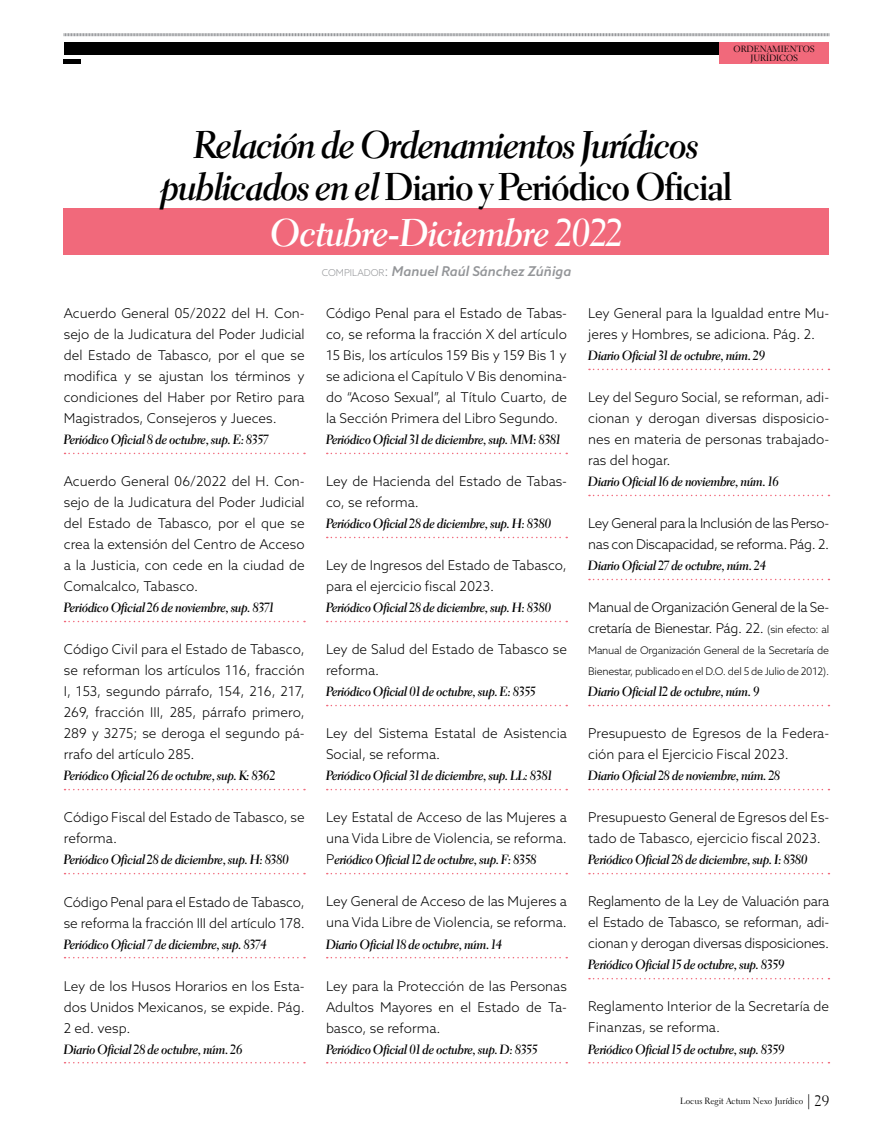
<style>
.page{position:relative;width:893px;height:1148px;background:#fff}
.page>*{position:absolute;margin:0;border:0;box-sizing:border-box;transform-origin:0 0}
.t1{font:39px "Electra LH Bold Display";letter-spacing:-.01em;color:#000}
.t2{font:39px "Electra LH Bold Cursive Display";letter-spacing:-.01em;color:#000}
.t3{font:39px "Electra LH Bold Cursive Display";color:#fff}
.t4{font:300 13.5px/21px "Azo Sans";color:#000}
.t5{font:13.5px "Electra LH Bold Cursive Display";color:#000}
.t6{font:300 13.5px/21px "Azo Sans";letter-spacing:-.025em;color:#000}
.t7{font:italic 500 13.5px "Azo Sans";color:#939598}
.t8{font:300 10.5px/21px "Azo Sans";letter-spacing:-.025em;color:#000}
.t9{font:9px "Electra LH";color:#000}
.t10{font:9px/9px "Electra LH Regular Os F";color:#000;text-align:center}
.s1{font-family:"Electra LH Bold Cursive Display"}
.s2{font-weight:300;font-style:normal;font-size:9.45px}
.s3{font-weight:300;font-style:normal}
.s4{font-family:"Azo Sans";font-weight:300}
.s5{font-size:10.5px}
.s6{font-size:15px}
</style>
<div class="page">
<div style="left:64px;top:43px;width:655px;height:12px;background:#000"></div>
<hr style="left:64px;top:60px;width:17px;height:4px;background:#000">
<div style="left:719px;top:43px;width:110px;height:21px;background:#f1697b"></div>
<svg style="left:63px;top:33px;width:766px;height:4px"></svg>
<svg style="left:65px;top:453px;width:240px;height:1px"></svg>
<svg style="left:65px;top:621px;width:240px;height:1px"></svg>
<svg style="left:65px;top:789px;width:240px;height:1px"></svg>
<svg style="left:65px;top:873px;width:240px;height:1px"></svg>
<svg style="left:65px;top:957px;width:240px;height:1px"></svg>
<svg style="left:65px;top:1062px;width:240px;height:1px"></svg>
<svg style="left:327px;top:453px;width:240px;height:1px"></svg>
<svg style="left:327px;top:537px;width:240px;height:1px"></svg>
<svg style="left:327px;top:621px;width:240px;height:1px"></svg>
<svg style="left:327px;top:705px;width:240px;height:1px"></svg>
<svg style="left:327px;top:789px;width:240px;height:1px"></svg>
<svg style="left:327px;top:873px;width:240px;height:1px"></svg>
<svg style="left:327px;top:957px;width:240px;height:1px"></svg>
<svg style="left:327px;top:1062px;width:240px;height:1px"></svg>
<svg style="left:589px;top:369px;width:240px;height:1px"></svg>
<svg style="left:589px;top:495px;width:240px;height:1px"></svg>
<svg style="left:589px;top:579px;width:240px;height:1px"></svg>
<svg style="left:589px;top:705px;width:240px;height:1px"></svg>
<svg style="left:589px;top:789px;width:240px;height:1px"></svg>
<svg style="left:589px;top:873px;width:240px;height:1px"></svg>
<svg style="left:589px;top:978px;width:240px;height:1px"></svg>
<svg style="left:589px;top:1062px;width:240px;height:1px"></svg>
<div style="left:64px;top:208px;width:765px;height:47px;background:#f1697b"></div>
<p class="t10" style="left:734px;top:45px;width:83px">ORDENAMIENTOS<br>JURÍDICOS</p>
<h1 class="t2" style="left:194px;top:122px;width:506px">Relación de Ordenamientos Jurídicos</h1>
<h1 class="t1" style="left:161px;top:163px;width:572px"><span class="s1">publicados en el</span> Diario y Periódico Oficial</h1>
<h1 class="t3" style="left:271px;top:210px;width:353px">Octubre-Diciembre 2022</h1>
<p class="t7" style="left:322px;top:262px;width:251px"><span class="s2">COMPILADOR</span><span class="s3">:</span> Manuel Raúl Sánchez Zúñiga</p>
<p class="t4" style="left:64px;top:303px;width:242px;text-align:justify">Acuerdo General 05/2022 del H. Con&shy;sejo de la Judicatura del Poder Judicial del Estado de Tabasco, por el que se modifica y se ajustan los términos y condiciones del Haber por Retiro para Magistrados, Consejeros y Jueces.</p>
<p class="t5" style="left:64px;top:432px;width:206px">Periódico Oficial 8 de octubre, sup. E: 8357</p>
<p class="t4" style="left:64px;top:471px;width:242px;text-align:justify">Acuerdo General 06/2022 del H. Con&shy;sejo de la Judicatura del Poder Judicial del Estado de Tabasco, por el que se crea la extensión del Centro de Acceso a la Justicia, con cede en la ciudad de Comalcalco, Tabasco.</p>
<p class="t5" style="left:64px;top:600px;width:211px">Periódico Oficial 26 de noviembre, sup. 8371</p>
<p class="t4" style="left:64px;top:639px;width:242px;text-align:justify">Código Civil para el Estado de Tabasco, se reforman los artículos 116, fracción I, 153, segundo párrafo, 154, 216, 217, 269, fracción III, 285, párrafo primero, 289 y 3275; se deroga el segundo pá&shy;rrafo del artículo 285.</p>
<p class="t5" style="left:64px;top:768px;width:213px">Periódico Oficial 26 de octubre, sup. K: 8362</p>
<p class="t4" style="left:64px;top:807px;width:242px">Código Fiscal del Estado de Tabasco, se reforma.</p>
<p class="t5" style="left:64px;top:852px;width:227px">Periódico Oficial 28 de diciembre, sup. H: 8380</p>
<p class="t4" style="left:64px;top:891px;width:242px">Código Penal para el Estado de Tabasco, se reforma la fracción III del artículo 178.</p>
<p class="t5" style="left:64px;top:936px;width:204px">Periódico Oficial 7 de diciembre, sup. 8374</p>
<p class="t4" style="left:64px;top:975px;width:242px;text-align:justify">Ley de los Husos Horarios en los Esta&shy;dos Unidos Mexicanos, se expide. Pág.<br>2 ed. vesp.</p>
<p class="t5" style="left:64px;top:1041px;width:180px">Diario Oficial 28 de octubre, núm. 26</p>
<p class="t4" style="left:326px;top:303px;width:242px;text-align:justify">Código Penal para el Estado de Tabas&shy;co, se reforma la fracción X del artículo 15 Bis, los artículos 159 Bis y 159 Bis 1 y se adiciona el Capítulo V Bis denomina&shy;do “Acoso Sexual”, al Título Cuarto, de la Sección Primera del Libro Segundo.</p>
<p class="t5" style="left:326px;top:432px;width:236px">Periódico Oficial 31 de diciembre, sup. MM: 8381</p>
<p class="t4" style="left:326px;top:471px;width:242px">Ley de Hacienda del Estado de Tabas&shy;co, se reforma.</p>
<p class="t5" style="left:326px;top:516px;width:227px">Periódico Oficial 28 de diciembre, sup. H: 8380</p>
<p class="t4" style="left:326px;top:555px;width:242px">Ley de Ingresos del Estado de Tabasco, para el ejercicio fiscal 2023.</p>
<p class="t5" style="left:326px;top:600px;width:227px">Periódico Oficial 28 de diciembre, sup. H: 8380</p>
<p class="t4" style="left:326px;top:639px;width:242px">Ley de Salud del Estado de Tabasco se reforma.</p>
<p class="t5" style="left:326px;top:684px;width:211px">Periódico Oficial 01 de octubre, sup. E: 8355</p>
<p class="t4" style="left:326px;top:723px;width:242px">Ley del Sistema Estatal de Asistencia<br>Social, se reforma.</p>
<p class="t5" style="left:326px;top:768px;width:227px">Periódico Oficial 31 de diciembre, sup. LL: 8381</p>
<p class="t4" style="left:326px;top:807px;width:242px">Ley Estatal de Acceso de las Mujeres a una Vida Libre de Violencia, se reforma.</p>
<p class="t5" style="left:326px;top:852px;width:212px"><span class="s4">P</span>eriódico Oficial 12 de octubre, sup. F: 8358</p>
<p class="t4" style="left:326px;top:891px;width:242px">Ley General de Acceso de las Mujeres a una Vida Libre de Violencia, se reforma.</p>
<p class="t5" style="left:326px;top:936px;width:178px">Diario Oficial 18 de octubre, núm. 14</p>
<p class="t4" style="left:326px;top:975px;width:242px;text-align:justify">Ley para la Protección de las Personas Adultos Mayores en el Estado de Ta&shy;basco, se reforma.</p>
<p class="t5" style="left:326px;top:1041px;width:213px">Periódico Oficial 01 de octubre, sup. D: 8355</p>
<p class="t4" style="left:588px;top:303px;width:242px">Ley General para la Igualdad entre Mu&shy;jeres y Hombres, se adiciona. Pág. 2.</p>
<p class="t5" style="left:588px;top:348px;width:179px">Diario Oficial 31 de octubre, núm. 29</p>
<p class="t4" style="left:588px;top:387px;width:242px;text-align:justify">Ley del Seguro Social, se reforman, adi&shy;cionan y derogan diversas disposicio&shy;nes en materia de personas trabajado&shy;ras del hogar.</p>
<p class="t5" style="left:588px;top:474px;width:192px">Diario Oficial 16 de noviembre, núm. 16</p>
<p class="t6" style="left:588px;top:513px;width:242px">Ley General para la Inclusión de las Perso&shy;nas con Discapacidad, se reforma. Pág. 2.</p>
<p class="t5" style="left:588px;top:558px;width:179px">Diario Oficial 27 de octubre, núm. 24</p>
<p class="t6" style="left:588px;top:597px;width:242px">Manual de Organización General de la Se&shy;cretaría de Bienestar. Pág. 22. <span class="s5">(sin efecto: al</span></p>
<p class="t8" style="left:588px;top:640px;width:242px">Manual de Organización General de la Secretaría de<br>Bienestar, publicado en el D.O. del 5 de Julio de 2012).</p>
<p class="t5" style="left:588px;top:684px;width:173px">Diario Oficial 12 de octubre, núm. 9</p>
<p class="t4" style="left:588px;top:723px;width:242px">Presupuesto de Egresos de la Federa&shy;ción para el Ejercicio Fiscal 2023.</p>
<p class="t5" style="left:588px;top:768px;width:194px">Diario Oficial 28 de noviembre, núm. 28</p>
<p class="t4" style="left:588px;top:807px;width:242px">Presupuesto General de Egresos del Es&shy;tado de Tabasco, ejercicio fiscal 2023.</p>
<p class="t5" style="left:588px;top:852px;width:221px">Periódico Oficial 28 de diciembre, sup. I: 8380</p>
<p class="t4" style="left:588px;top:891px;width:242px;text-align:justify">Reglamento de la Ley de Valuación para el Estado de Tabasco, se reforman, adi&shy;cionan y derogan diversas disposiciones.</p>
<p class="t5" style="left:588px;top:957px;width:198px">Periódico Oficial 15 de octubre, sup. 8359</p>
<p class="t4" style="left:588px;top:996px;width:242px">Reglamento Interior de la Secretaría de<br>Finanzas, se reforma.</p>
<p class="t5" style="left:588px;top:1041px;width:198px">Periódico Oficial 15 de octubre, sup. 8359</p>
<p class="t9" style="left:680px;top:1095px;width:151px">Locus Regit Actum Nexo Jurídico <span class="s6">| 29</span></p>
</div>
